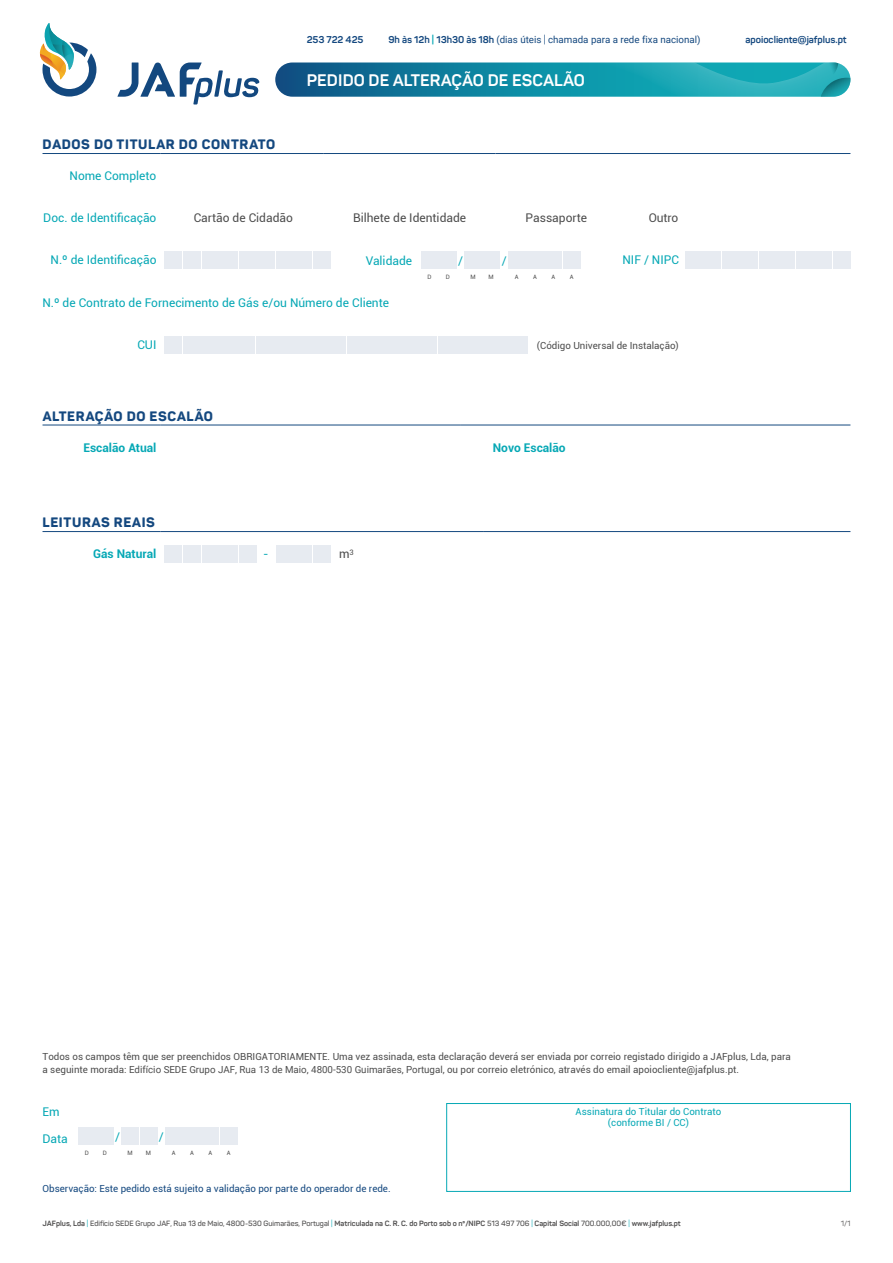
<style>
.page{position:relative;width:893px;height:1263px;background:#fff}
.page>*{position:absolute;margin:0;border:0;box-sizing:border-box;transform-origin:0 0}
.t1{font:700 16.5px "Panton";letter-spacing:.01em;color:#fff}
.t2{font:800 13.5px "Panton";letter-spacing:.05em;color:#14487f}
.t3{font:12px "Roboto";color:#06a8b5}
.t4{font:12px "Roboto";color:#4d4d4d}
.t5{font:700 12px "Roboto";color:#06a8b5}
.t6{font:9.75px/13.5px "Roboto";color:#4d4d4d}
.t7{font:9.75px "Roboto";color:#14487f}
.t8{font:9.75px/10.5px "Roboto";color:#06a8b5;text-align:center}
.t9{font:700 9.75px "Panton";color:#14487f}
.t10{font:600 7.5px "Panton";color:#4e4d4d}
.t11{font:7.5px "Panton";color:#4e4d4d}
.t12{font:6px "Roboto";color:#4d4d4d}
.s1{font-family:"Panton";font-weight:700}
.s2{font-family:"Panton";font-weight:700;color:#06a8b5}
.s3{font-family:"Panton"}
.s4{font-weight:700}
.s5{font-weight:400;color:#06a8b5}
</style>
<div class="page">
<div style="left:446px;top:1103px;width:405px;height:88px;background:#fff;border:1px solid #06a8b5"></div>
<div style="left:165px;top:1128px;width:17px;height:17px;background:#e7ebf1"></div>
<div style="left:202px;top:1128px;width:17px;height:17px;background:#e7ebf1"></div>
<div style="left:122px;top:1128px;width:17px;height:17px;background:#e7ebf1"></div>
<div style="left:78px;top:1128px;width:17px;height:17px;background:#e7ebf1"></div>
<div style="left:184px;top:1128px;width:17px;height:17px;background:#e7ebf1"></div>
<div style="left:220px;top:1128px;width:17px;height:17px;background:#e7ebf1"></div>
<div style="left:140px;top:1128px;width:17px;height:17px;background:#e7ebf1"></div>
<div style="left:96px;top:1128px;width:17px;height:17px;background:#e7ebf1"></div>
<hr style="left:43px;top:425px;width:118px;height:1px;background:#14487f">
<hr style="left:161px;top:425px;width:299px;height:1px;background:#14487f">
<hr style="left:460px;top:425px;width:390px;height:1px;background:#14487f">
<hr style="left:43px;top:531px;width:118px;height:1px;background:#14487f">
<hr style="left:161px;top:531px;width:323px;height:1px;background:#14487f">
<hr style="left:484px;top:531px;width:366px;height:1px;background:#14487f">
<div style="left:239px;top:545px;width:17px;height:17px;background:#e7ebf1"></div>
<div style="left:183px;top:545px;width:17px;height:17px;background:#e7ebf1"></div>
<div style="left:165px;top:545px;width:17px;height:17px;background:#e7ebf1"></div>
<div style="left:295px;top:545px;width:17px;height:17px;background:#e7ebf1"></div>
<div style="left:276px;top:545px;width:17px;height:17px;background:#e7ebf1"></div>
<div style="left:202px;top:545px;width:17px;height:17px;background:#e7ebf1"></div>
<div style="left:313px;top:545px;width:17px;height:17px;background:#e7ebf1"></div>
<div style="left:221px;top:545px;width:17px;height:17px;background:#e7ebf1"></div>
<div style="left:221px;top:251px;width:17px;height:17px;background:#e7ebf1"></div>
<div style="left:165px;top:251px;width:17px;height:17px;background:#e7ebf1"></div>
<div style="left:258px;top:251px;width:17px;height:17px;background:#e7ebf1"></div>
<div style="left:295px;top:251px;width:17px;height:17px;background:#e7ebf1"></div>
<div style="left:239px;top:251px;width:17px;height:17px;background:#e7ebf1"></div>
<div style="left:183px;top:251px;width:17px;height:17px;background:#e7ebf1"></div>
<div style="left:276px;top:251px;width:17px;height:17px;background:#e7ebf1"></div>
<div style="left:313px;top:251px;width:17px;height:17px;background:#e7ebf1"></div>
<div style="left:202px;top:251px;width:17px;height:17px;background:#e7ebf1"></div>
<div style="left:508px;top:252px;width:17px;height:17px;background:#e7ebf1"></div>
<div style="left:545px;top:252px;width:17px;height:17px;background:#e7ebf1"></div>
<div style="left:465px;top:252px;width:17px;height:17px;background:#e7ebf1"></div>
<div style="left:421px;top:252px;width:17px;height:17px;background:#e7ebf1"></div>
<div style="left:527px;top:252px;width:17px;height:17px;background:#e7ebf1"></div>
<div style="left:563px;top:252px;width:17px;height:17px;background:#e7ebf1"></div>
<div style="left:483px;top:252px;width:17px;height:17px;background:#e7ebf1"></div>
<div style="left:439px;top:252px;width:17px;height:17px;background:#e7ebf1"></div>
<div style="left:740px;top:251px;width:17px;height:17px;background:#e7ebf1"></div>
<div style="left:685px;top:251px;width:17px;height:17px;background:#e7ebf1"></div>
<div style="left:777px;top:251px;width:17px;height:17px;background:#e7ebf1"></div>
<div style="left:814px;top:251px;width:17px;height:17px;background:#e7ebf1"></div>
<div style="left:759px;top:251px;width:17px;height:17px;background:#e7ebf1"></div>
<div style="left:703px;top:251px;width:17px;height:17px;background:#e7ebf1"></div>
<div style="left:796px;top:251px;width:17px;height:17px;background:#e7ebf1"></div>
<div style="left:833px;top:251px;width:17px;height:17px;background:#e7ebf1"></div>
<div style="left:722px;top:251px;width:17px;height:17px;background:#e7ebf1"></div>
<div style="left:165px;top:336px;width:17px;height:17px;background:#e7ebf1"></div>
<div style="left:256px;top:336px;width:17px;height:17px;background:#e7ebf1"></div>
<div style="left:220px;top:336px;width:17px;height:17px;background:#e7ebf1"></div>
<div style="left:311px;top:336px;width:17px;height:17px;background:#e7ebf1"></div>
<div style="left:238px;top:336px;width:17px;height:17px;background:#e7ebf1"></div>
<div style="left:183px;top:336px;width:17px;height:17px;background:#e7ebf1"></div>
<div style="left:274px;top:336px;width:17px;height:17px;background:#e7ebf1"></div>
<div style="left:201px;top:336px;width:17px;height:17px;background:#e7ebf1"></div>
<div style="left:292px;top:336px;width:17px;height:17px;background:#e7ebf1"></div>
<div style="left:329px;top:336px;width:17px;height:17px;background:#e7ebf1"></div>
<div style="left:420px;top:336px;width:17px;height:17px;background:#e7ebf1"></div>
<div style="left:383px;top:336px;width:17px;height:17px;background:#e7ebf1"></div>
<div style="left:475px;top:336px;width:17px;height:17px;background:#e7ebf1"></div>
<div style="left:511px;top:336px;width:17px;height:17px;background:#e7ebf1"></div>
<div style="left:402px;top:336px;width:17px;height:17px;background:#e7ebf1"></div>
<div style="left:347px;top:336px;width:17px;height:17px;background:#e7ebf1"></div>
<div style="left:438px;top:336px;width:17px;height:17px;background:#e7ebf1"></div>
<div style="left:365px;top:336px;width:17px;height:17px;background:#e7ebf1"></div>
<div style="left:456px;top:336px;width:17px;height:17px;background:#e7ebf1"></div>
<div style="left:493px;top:336px;width:17px;height:17px;background:#e7ebf1"></div>
<hr style="left:43px;top:153px;width:118px;height:1px;background:#14487f">
<hr style="left:161px;top:153px;width:162px;height:1px;background:#14487f">
<hr style="left:323px;top:153px;width:173px;height:1px;background:#14487f">
<hr style="left:496px;top:153px;width:354px;height:1px;background:#14487f">
<svg style="left:117px;top:63px;width:143px;height:41px"></svg>
<svg style="left:40px;top:23px;width:56px;height:74px"></svg>
<svg style="left:275px;top:62px;width:575px;height:35px;background:#137799"></svg>
<svg style="left:554px;top:62px;width:296px;height:35px;background:#21a8b6"></svg>
<p class="t9" style="left:307px;top:33px;width:58px">253 722 425</p>
<p class="t7" style="left:388px;top:33px;width:314px"><span class="s1">9h às 12h</span> <span class="s2">|</span> <span class="s1">13h30 às 18h</span> (dias úteis <span class="s3">|</span> chamada para a rede fixa nacional)</p>
<p class="t9" style="left:745px;top:33px;width:103px">apoiocliente@jafplus.pt</p>
<h1 class="t1" style="left:307px;top:70px;width:280px">PEDIDO DE ALTERAÇÃO DE ESCALÃO</h1>
<h2 class="t2" style="left:43px;top:136px;width:234px">DADOS DO TITULAR DO CONTRATO</h2>
<p class="t3" style="left:70px;top:167px;width:88px">Nome Completo</p>
<p class="t3" style="left:43px;top:209px;width:115px">Doc. de Identificação</p>
<p class="t4" style="left:194px;top:209px;width:101px">Cartão de Cidadão</p>
<p class="t4" style="left:353px;top:209px;width:115px">Bilhete de Identidade</p>
<p class="t4" style="left:526px;top:209px;width:63px">Passaporte</p>
<p class="t4" style="left:649px;top:209px;width:31px">Outro</p>
<p class="t3" style="left:51px;top:252px;width:107px">N.º de Identificação</p>
<p class="t3" style="left:366px;top:252px;width:48px">Validade</p>
<p class="t3" style="left:458px;top:252px;width:6px">/</p>
<p class="t3" style="left:502px;top:252px;width:6px">/</p>
<p class="t12" style="left:428px;top:273px;width:6px">D</p>
<p class="t12" style="left:446px;top:273px;width:6px">D</p>
<p class="t12" style="left:471px;top:273px;width:7px">M</p>
<p class="t12" style="left:489px;top:273px;width:7px">M</p>
<p class="t12" style="left:515px;top:273px;width:5px">A</p>
<p class="t12" style="left:551px;top:273px;width:5px">A</p>
<p class="t12" style="left:533px;top:273px;width:5px">A</p>
<p class="t12" style="left:570px;top:273px;width:5px">A</p>
<p class="t3" style="left:622px;top:251px;width:58px">NIF / NIPC</p>
<p class="t3" style="left:43px;top:294px;width:348px">N.º de Contrato de Fornecimento de Gás e/ou Número de Cliente</p>
<p class="t3" style="left:137px;top:337px;width:21px">CUI</p>
<p class="t6" style="left:537px;top:338px;width:143px">(Código Universal de Instalação)</p>
<h2 class="t2" style="left:43px;top:408px;width:172px">ALTERAÇÃO DO ESCALÃO</h2>
<p class="t5" style="left:83px;top:439px;width:75px">Escalão Atual</p>
<p class="t5" style="left:493px;top:439px;width:74px">Novo Escalão</p>
<h2 class="t2" style="left:43px;top:514px;width:114px">LEITURAS REAIS</h2>
<p class="t5" style="left:93px;top:545px;width:65px">Gás Natural</p>
<p class="t3" style="left:263px;top:545px;width:7px">-</p>
<p class="t4" style="left:339px;top:545px;width:16px">m<sup>3</sup></p>
<p class="t6" style="left:43px;top:1049px;width:750px">Todos os campos têm que ser preenchidos OBRIGATORIAMENTE. Uma vez assinada, esta declaração deverá ser enviada por correio registado dirigido a JAFplus, Lda, para a seguinte morada: Edifício SEDE Grupo JAF, Rua 13 de Maio, 4800-530 Guimarães, Portugal, ou por correio eletrónico, através do email apoiocliente@jafplus.pt.</p>
<p class="t3" style="left:43px;top:1104px;width:19px">Em</p>
<p class="t3" style="left:43px;top:1130px;width:27px">Data</p>
<p class="t3" style="left:115px;top:1128px;width:6px">/</p>
<p class="t3" style="left:159px;top:1128px;width:6px">/</p>
<p class="t12" style="left:85px;top:1149px;width:6px">D</p>
<p class="t12" style="left:103px;top:1149px;width:6px">D</p>
<p class="t12" style="left:128px;top:1149px;width:7px">M</p>
<p class="t12" style="left:146px;top:1149px;width:7px">M</p>
<p class="t12" style="left:172px;top:1149px;width:5px">A</p>
<p class="t12" style="left:209px;top:1149px;width:5px">A</p>
<p class="t12" style="left:190px;top:1149px;width:5px">A</p>
<p class="t12" style="left:227px;top:1149px;width:5px">A</p>
<p class="t7" style="left:43px;top:1181px;width:350px">Observação: Este pedido está sujeito a validação por parte do operador de rede.</p>
<p class="t8" style="left:576px;top:1106px;width:147px">Assinatura do Titular do Contrato (conforme BI / CC)</p>
<p class="t10" style="left:43px;top:1219px;width:640px"><span class="s4">JAFplus, Lda</span> <span class="s5">|</span> Edifício SEDE Grupo JAF, Rua 13 de Maio, 4800-530 Guimarães, Portugal <span class="s5">|</span> <span class="s4">Matriculada na C. R. C. do Porto sob o nº/NIPC</span> 513 497 706 <span class="s5">|</span> <span class="s4">Capital Social</span> 700.000,00€ <span class="s5">|</span> <span class="s4">www.jafplus.pt</span></p>
<p class="t11" style="left:841px;top:1219px;width:11px">1/1</p>
</div>
